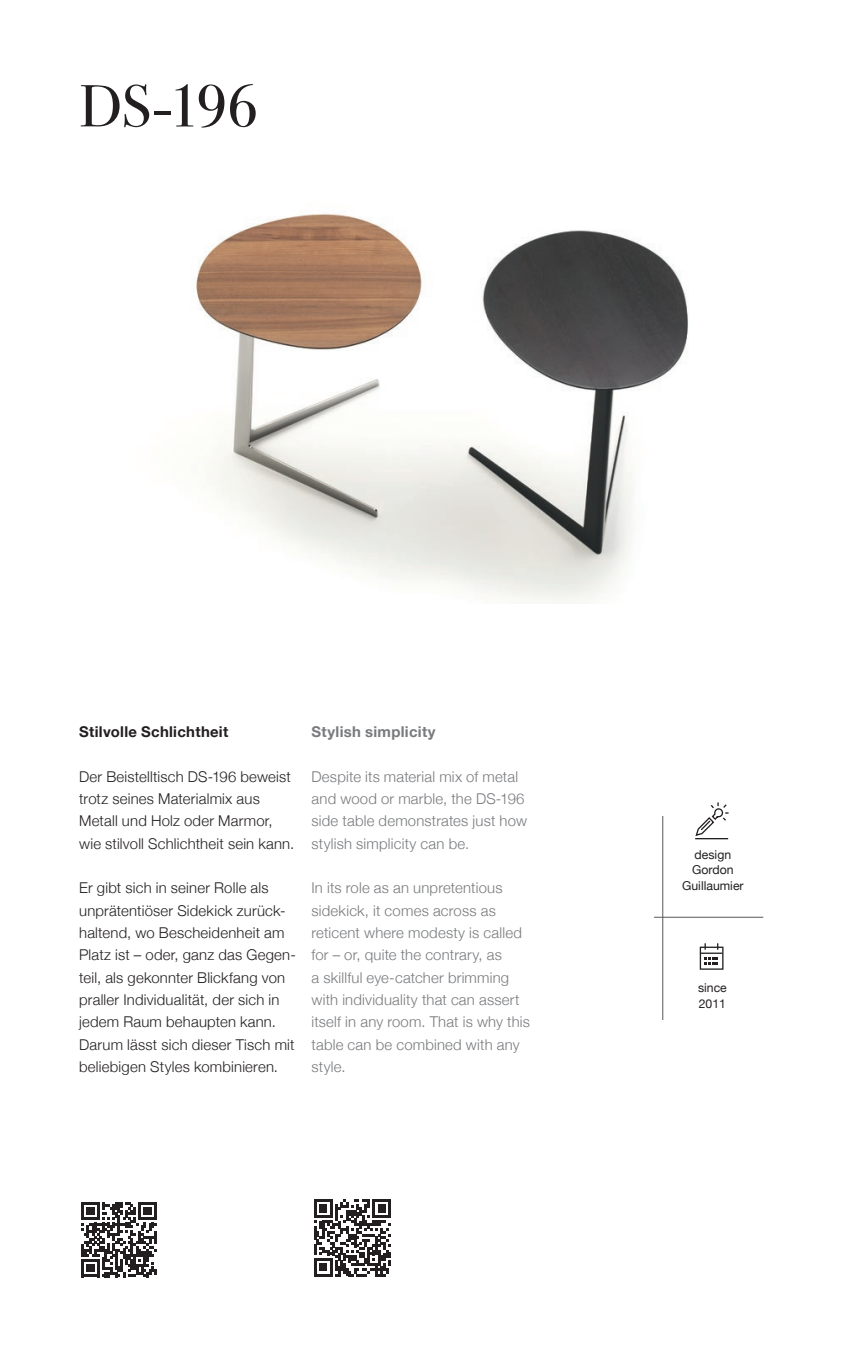
<style>
.page{position:relative;width:844px;height:1365px;background:#fff}
.page>*{position:absolute;margin:0;border:0;box-sizing:border-box;transform-origin:0 0}
.Headline-coverpage-3{font:59.5px "Bodoni Svty Two ITCTT";color:#231f20}
.copy_8_5pt{font:300 14.88px/22.4px "Helvetica Neue";letter-spacing:.015em;color:#231f20}
.copy_8_5pt-2{font:300 14.88px/22.4px "Helvetica Neue";letter-spacing:.015em;color:#787a7d}
.Subline_8_5pt{font:700 14.88px "Helvetica Neue";letter-spacing:.02em;color:#231f20}
.Subline_8_5pt-2{font:700 14.88px "Helvetica Neue";letter-spacing:.02em;color:#787a7d}
.Icon_Box_-_Copy{font:12.25px/15.8px "Helvetica Neue";color:#231f20;text-align:center}
</style>
<div class="page">
<svg style="left:314px;top:1199px;width:77px;height:77px"></svg>
<img style="left:196px;top:213px;width:493px;height:388px">
<hr style="left:654px;top:916px;width:109px;height:1px;background:#57585a">
<hr style="left:662px;top:816px;width:1px;height:203px;background:#57585a">
<div style="left:699px;top:946px;width:24px;height:23px;border:1px solid #231f20"></div>
<svg style="left:699px;top:943px;width:23px;height:21px"></svg>
<hr style="left:695px;top:838px;width:33px;height:1px;background:#231f20">
<svg style="left:695px;top:802px;width:33px;height:34px"></svg>
<svg style="left:81px;top:1202px;width:75px;height:75px"></svg>
<p class="Headline-coverpage-3" style="left:79px;top:57px;width:180px">DS-196</p>
<p class="Subline_8_5pt" style="left:79px;top:720px;width:151px">Stilvolle Schlichtheit</p>
<p class="copy_8_5pt" style="left:79px;top:764px;width:216px">Der Beistelltisch DS-196 beweist trotz seines Materialmix aus<br>Metall und Holz oder Marmor, wie stilvoll Schlichtheit sein kann.</p>
<p class="copy_8_5pt" style="left:79px;top:876px;width:218px">Er gibt sich in seiner Rolle als unprätentiöser Sidekick zurück&shy;haltend, wo Bescheidenheit am<br>Platz ist – oder, ganz das Gegen&shy;teil, als gekonnter Blickfang von praller Individualität, der sich in jedem Raum behaupten kann.<br>Darum lässt sich dieser Tisch mit beliebigen Styles kombinieren.</p>
<p class="Subline_8_5pt-2" style="left:311px;top:720px;width:126px">Stylish simplicity</p>
<p class="copy_8_5pt-2" style="left:311px;top:764px;width:217px">Despite its material mix of metal and wood or marble, the DS-196 side table demonstrates just how stylish simplicity can be.</p>
<p class="copy_8_5pt-2" style="left:311px;top:876px;width:220px">In its role as an unpretentious sidekick, it comes across as reticent where modesty is called for – or, quite the contrary, as<br>a skillful eye-catcher brimming with individuality that can assert itself in any room. That is why this table can be combined with any style.</p>
<p class="Icon_Box_-_Copy" style="left:682px;top:846px;width:63px">design<br>Gordon<br>Guillaumier</p>
<p class="Icon_Box_-_Copy" style="left:697px;top:979px;width:30px">since</p>
<p class="Icon_Box_-_Copy" style="left:698px;top:995px;width:29px">2011</p>
</div>
